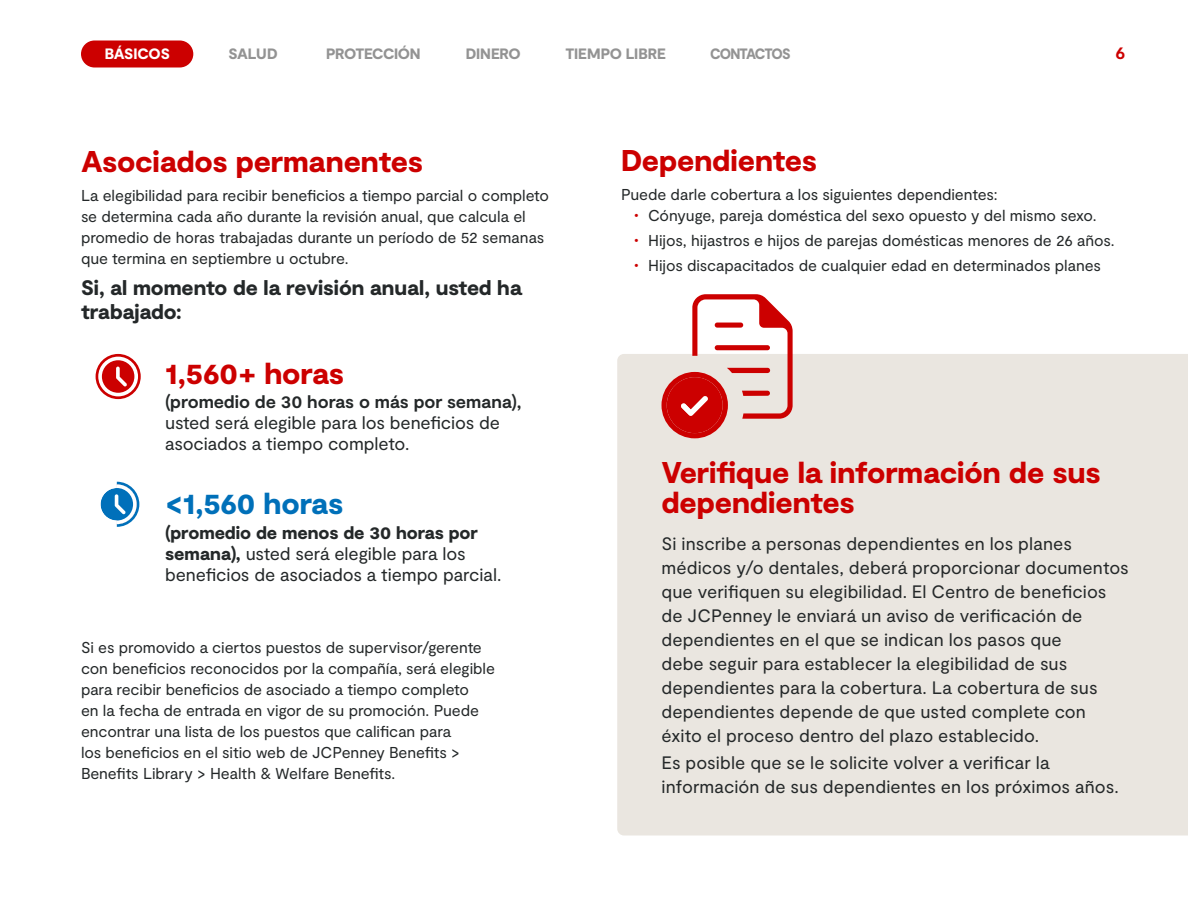
<style>
.page{position:relative;width:1188px;height:918px;background:#fff}
.page>*{position:absolute;margin:0;border:0;box-sizing:border-box;transform-origin:0 0}
.t1{font:900 30px/30px "Moderat";letter-spacing:-.005em;color:#c00}
.t2{font:900 30px "Moderat";letter-spacing:-.005em;color:#0070b9}
.t3{font:900 21px/24px "Moderat";letter-spacing:-.005em;color:#242829}
.t4{font:18px/24px "Moderat";letter-spacing:.005em;color:#242829}
.t5{font:700 18px "Moderat";letter-spacing:-.005em;color:#242829}
.t6{font:700 18px "Moderat";color:#c00}
.t7{font:15.75px/21px "Moderat";letter-spacing:-.005em;color:#242829}
.t8{font:900 15px "Moderat";letter-spacing:-.025em;color:#939393}
.t9{font:900 15px "Moderat";letter-spacing:-.005em;color:#939393}
.t10{font:900 15px "Moderat";letter-spacing:-.07em;color:#939393;scale:.93 1}
.t11{font:900 15px "Moderat";letter-spacing:-.02em;color:#fff}
.s1{font-weight:900}
.s2{font-weight:900;font-size:18px;color:#c00}
</style>
<div class="page">
<svg style="left:100px;top:482px;width:39px;height:45px"></svg>
<div style="left:617px;top:354px;width:571px;height:482px;background:#eae6e0"></div>
<div style="left:81px;top:40px;width:112px;height:28px;background:#c00;border-radius:13px"></div>
<svg style="left:96px;top:354px;width:45px;height:45px"></svg>
<svg style="left:98px;top:357px;width:40px;height:39px"></svg>
<svg style="left:661px;top:294px;width:132px;height:144px"></svg>
<p class="t11" style="left:105px;top:45px;width:67px">BÁSICOS</p>
<p class="t8" style="left:228px;top:45px;width:51px">SALUD</p>
<p class="t8" style="left:326px;top:45px;width:96px">PROTECCIÓN</p>
<p class="t8" style="left:466px;top:45px;width:56px">DINERO</p>
<p class="t9" style="left:565px;top:45px;width:102px">TIEMPO LIBRE</p>
<p class="t10" style="left:710px;top:45px;width:88px">CONTACTOS</p>
<p class="t6" style="left:1116px;top:43px;width:11px">6</p>
<h1 class="t1" style="left:81px;top:148px;width:344px">Asociados permanentes</h1>
<p class="t7" style="left:81px;top:186px;width:470px">La elegibilidad para recibir beneficios a tiempo parcial o completo se determina cada año durante la revisión anual, que calcula el promedio de horas trabajadas durante un período de 52 semanas que termina en septiembre u octubre.</p>
<h2 class="t3" style="left:81px;top:277px;width:442px">Si, al momento de la revisión anual, usted ha trabajado:</h2>
<h1 class="t1" style="left:165px;top:360px;width:181px">1,560+ horas</h1>
<p class="t5" style="left:165px;top:391px;width:358px">(promedio de 30 horas o más por semana),</p>
<p class="t4" style="left:165px;top:413px;width:336px;line-height:21px">usted será elegible para los beneficios de asociados a tiempo completo.</p>
<h1 class="t2" style="left:165px;top:486px;width:180px">&lt;1,560 horas</h1>
<p class="t4" style="left:165px;top:523px;width:338px;line-height:21px"><span class="s1">(promedio de menos de 30 horas por semana),</span> usted será elegible para los beneficios de asociados a tiempo parcial.</p>
<p class="t7" style="left:81px;top:638px;width:415px">Si es promovido a ciertos puestos de supervisor/gerente con beneficios reconocidos por la compañía, será elegible para recibir beneficios de asociado a tiempo completo<br>en la fecha de entrada en vigor de su promoción. Puede encontrar una lista de los puestos que califican para<br>los beneficios en el sitio web de JCPenney Benefits &gt; Benefits Library &gt; Health &amp; Welfare Benefits.</p>
<h1 class="t1" style="left:621px;top:147px;width:198px">Dependientes</h1>
<p class="t7" style="left:621px;top:185px;width:378px">Puede darle cobertura a los siguientes dependientes:</p>
<p class="t7" style="left:634px;top:206px;width:464px"><span class="s2">•</span> Cónyuge, pareja doméstica del sexo opuesto y del mismo sexo.</p>
<p class="t7" style="left:634px;top:230px;width:482px"><span class="s2">•</span> Hijos, hijastros e hijos de parejas domésticas menores de 26 años.</p>
<p class="t7" style="left:634px;top:255px;width:468px"><span class="s2">•</span> Hijos discapacitados de cualquier edad en determinados planes</p>
<h1 class="t1" style="left:662px;top:459px;width:441px">Verifique la información de sus dependientes</h1>
<p class="t4" style="left:662px;top:532px;width:469px">Si inscribe a personas dependientes en los planes médicos y/o dentales, deberá proporcionar documentos que verifiquen su elegibilidad. El Centro de beneficios de JCPenney le enviará un aviso de verificación de dependientes en el que se indican los pasos que<br>debe seguir para establecer la elegibilidad de sus dependientes para la cobertura. La cobertura de sus dependientes depende de que usted complete con éxito el proceso dentro del plazo establecido.</p>
<p class="t4" style="left:662px;top:751px;width:459px">Es posible que se le solicite volver a verificar la información de sus dependientes en los próximos años.</p>
</div>
